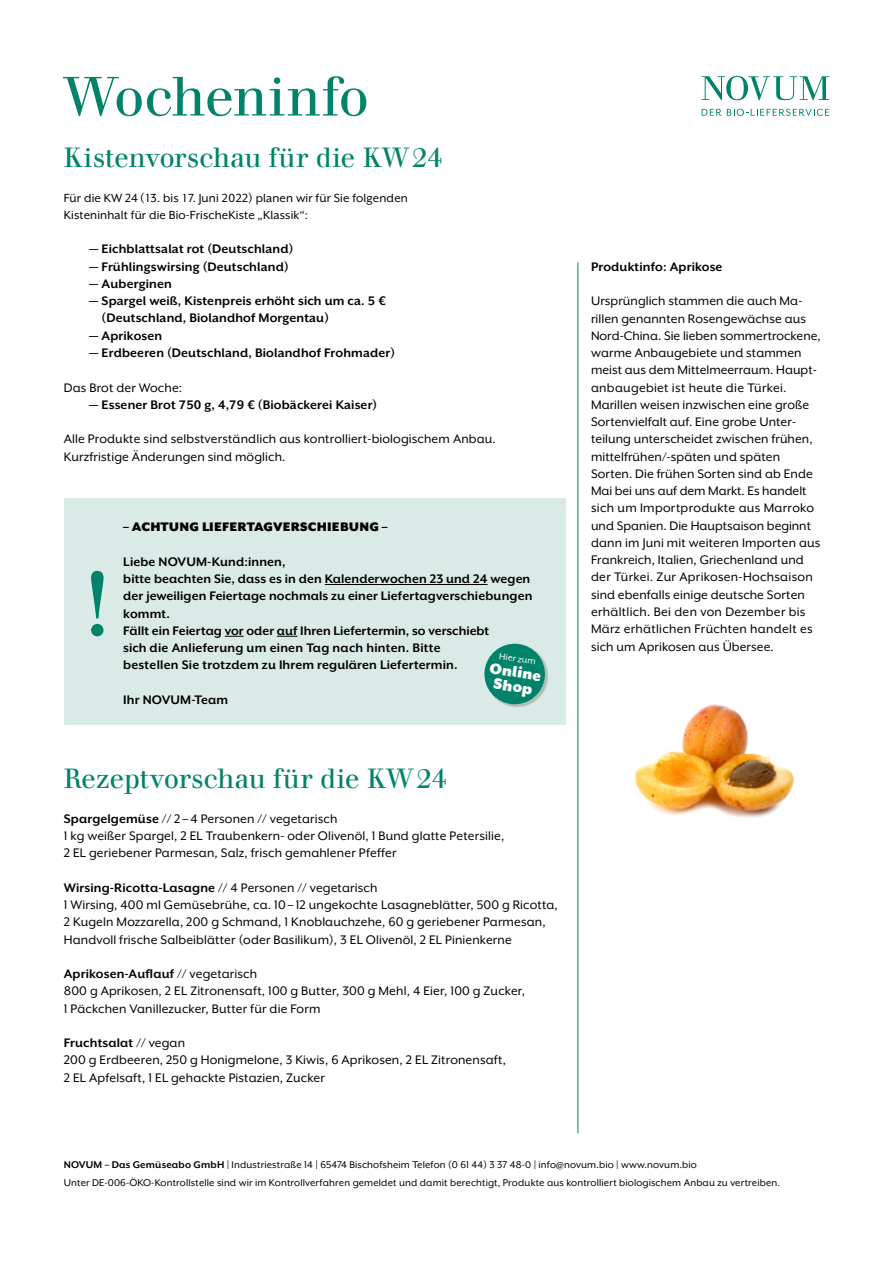
<style>
.page{position:relative;width:893px;height:1263px;background:#fff}
.page>*{position:absolute;margin:0;border:0;box-sizing:border-box;transform-origin:0 0}
.t1{font:90px "Walbaum Com";color:#008368}
.t2{font:54px "Walbaum Com";letter-spacing:-.015em;color:#008368}
.t3{font:27px "Walbaum Com";color:#008368}
.t4{font:900 17.25px/14.7px "Mr Eaves XL San OT";color:#fff;text-align:center}
.t5{font:14.25px/17.2px "Mr Eaves XL San OT";letter-spacing:.01em;color:#000}
.t6{font:700 14.25px/17.2px "Mr Eaves XL San OT";letter-spacing:.01em;color:#000}
.t7{font:900 14.25px "Mr Eaves XL San OT";letter-spacing:.015em;color:#000}
.t8{font:13.5px/17.2px "Mr Eaves XL San OT";letter-spacing:.01em;color:#000}
.t9{font:11.25px/17.7px "Mr Eaves XL San OT";letter-spacing:.01em;color:#000}
.t10{font:10.35px "Mr Eaves XL San OT";color:#fff}
.s1{font-weight:700}
</style>
<div class="page">
<svg style="left:702px;top:76px;width:127px;height:24px"></svg>
<svg style="left:702px;top:109px;width:127px;height:7px"></svg>
<img style="left:634px;top:704px;width:161px;height:114px">
<div style="left:64px;top:498px;width:502px;height:227px;background:#daeae6"></div>
<hr style="left:325px;top:584px;width:163px;height:1px;background:#000">
<svg style="left:225px;top:636px;width:19px;height:1px"></svg>
<svg style="left:277px;top:636px;width:20px;height:1px"></svg>
<hr style="left:578px;top:262px;width:1px;height:871px;background:#008368">
<div style="left:486px;top:645px;width:62px;height:62px;background:#000;opacity:.2"></div>
<svg style="left:484px;top:643px;width:62px;height:62px"></svg>
<h2 class="t2" style="left:64px;top:64px;width:307px">Wocheninfo</h2>
<h3 class="t3" style="left:64px;top:142px;width:380px">Kistenvorschau für die KW24</h3>
<p class="t8" style="left:64px;top:189px;width:346px">Für die KW 24 (13. bis 17. Juni 2022) planen wir für Sie folgenden<br>Kisteninhalt für die Bio-FrischeKiste „Klassik“:</p>
<p class="t6" style="left:89px;top:240px;width:206px">— Eichblattsalat rot (Deutschland)</p>
<p class="t6" style="left:89px;top:258px;width:201px">— Frühlingswirsing (Deutschland)</p>
<p class="t6" style="left:89px;top:275px;width:84px">— Auberginen</p>
<p class="t6" style="left:102px;top:292px;width:286px;text-indent:-12px">— Spargel weiß, Kistenpreis erhöht sich um ca. 5 € (Deutschland, Biolandhof Morgentau)</p>
<p class="t6" style="left:89px;top:327px;width:74px">— Aprikosen</p>
<p class="t6" style="left:89px;top:344px;width:307px">— Erdbeeren (Deutschland, Biolandhof Frohmader)</p>
<p class="t5" style="left:64px;top:379px;width:120px">Das Brot der Woche:</p>
<p class="t6" style="left:89px;top:396px;width:289px">— Essener Brot 750 g, 4,79 € (Biobäckerei Kaiser)</p>
<p class="t5" style="left:64px;top:430px;width:434px">Alle Produkte sind selbstverständlich aus kontrolliert-biologischem Anbau.<br>Kurzfristige Änderungen sind möglich.</p>
<h1 class="t1" style="left:84px;top:550px;width:28px">!</h1>
<p class="t7" style="left:123px;top:519px;width:266px">– ACHTUNG LIEFERTAGVERSCHIEBUNG –</p>
<p class="t6" style="left:123px;top:553px;width:411px">Liebe NOVUM-Kund:innen,<br>bitte beachten Sie, dass es in den Kalenderwochen 23 und 24 wegen der jeweiligen Feiertage nochmals zu einer Liefertagverschiebungen kommt.<br>Fällt ein Feiertag vor oder auf Ihren Liefertermin, so verschiebt<br>sich die Anlieferung um einen Tag nach hinten. Bitte<br>bestellen Sie trotzdem zu Ihrem regulären Liefertermin.</p>
<p class="t6" style="left:123px;top:691px;width:106px">Ihr NOVUM-Team</p>
<p class="t10" style="left:500px;top:650px;width:38px;rotate:9deg">Hier zum</p>
<p class="t4" style="left:491px;top:660px;width:53px;rotate:9deg">Online<br>Shop</p>
<h3 class="t3" style="left:64px;top:763px;width:385px">Rezeptvorschau für die KW24</h3>
<p class="t5" style="left:64px;top:810px;width:442px"><span class="s1">Spargelgemüse</span> // 2 – 4 Personen // vegetarisch<br>1 kg weißer Spargel, 2 EL Traubenkern- oder Olivenöl, 1 Bund glatte Petersilie,<br>2 EL geriebener Parmesan, Salz, frisch gemahlener Pfeffer</p>
<p class="t5" style="left:64px;top:879px;width:496px"><span class="s1">Wirsing-Ricotta-Lasagne</span> // 4 Personen // vegetarisch<br>1 Wirsing, 400 ml Gemüsebrühe, ca. 10 – 12 ungekochte Lasagneblätter, 500 g Ricotta, 2 Kugeln Mozzarella, 200 g Schmand, 1 Knoblauchzehe, 60 g geriebener Parmesan, Handvoll frische Salbeiblätter (oder Basilikum), 3 EL Olivenöl, 2 EL Pinienkerne</p>
<p class="t5" style="left:64px;top:965px;width:463px"><span class="s1">Aprikosen-Auflauf</span> // vegetarisch<br>800 g Aprikosen, 2 EL Zitronensaft, 100 g Butter, 300 g Mehl, 4 Eier, 100 g Zucker,<br>1 Päckchen Vanillezucker, Butter für die Form</p>
<p class="t5" style="left:64px;top:1034px;width:444px"><span class="s1">Fruchtsalat</span> // vegan<br>200 g Erdbeeren, 250 g Honigmelone, 3 Kiwis, 6 Aprikosen, 2 EL Zitronensaft,<br>2 EL Apfelsaft, 1 EL gehackte Pistazien, Zucker</p>
<p class="t6" style="left:591px;top:258px;width:133px">Produktinfo: Aprikose</p>
<p class="t5" style="left:591px;top:292px;width:231px">Ursprünglich stammen die auch Ma-- rillen genannten Rosengewächse aus Nord-China. Sie lieben sommertrockene, warme Anbaugebiete und stammen meist aus dem Mittelmeerraum. Haupt&shy;anbaugebiet ist heute die Türkei.<br>Marillen weisen inzwischen eine große Sortenvielfalt auf. Eine grobe Unter&shy;teilung unterscheidet zwischen frühen, mittelfrühen/-späten und späten Sorten. Die frühen Sorten sind ab Ende Mai bei uns auf dem Markt. Es handelt sich um Importprodukte aus Marroko und Spanien. Die Hauptsaison beginnt dann im Juni mit weiteren Importen aus Frankreich, Italien, Griechenland und der Türkei. Zur Aprikosen-Hochsaison sind ebenfalls einige deutsche Sorten erhältlich. Bei den von Dezember bis März erhätlichen Früchten handelt es sich um Aprikosen aus Übersee.</p>
<p class="t9" style="left:64px;top:1156px;width:718px"><span class="s1">NOVUM – Das Gemüseabo GmbH</span> | Industriestraße 14 | 65474 Bischofsheim Telefon (0 61 44) 3 37 48-0 | info@novum.bio | www.novum.bio<br>Unter DE-006-ÖKO-Kontrollstelle sind wir im Kontrollverfahren gemeldet und damit berechtigt, Produkte aus kontrolliert biologischem Anbau zu vertreiben.</p>
</div>
